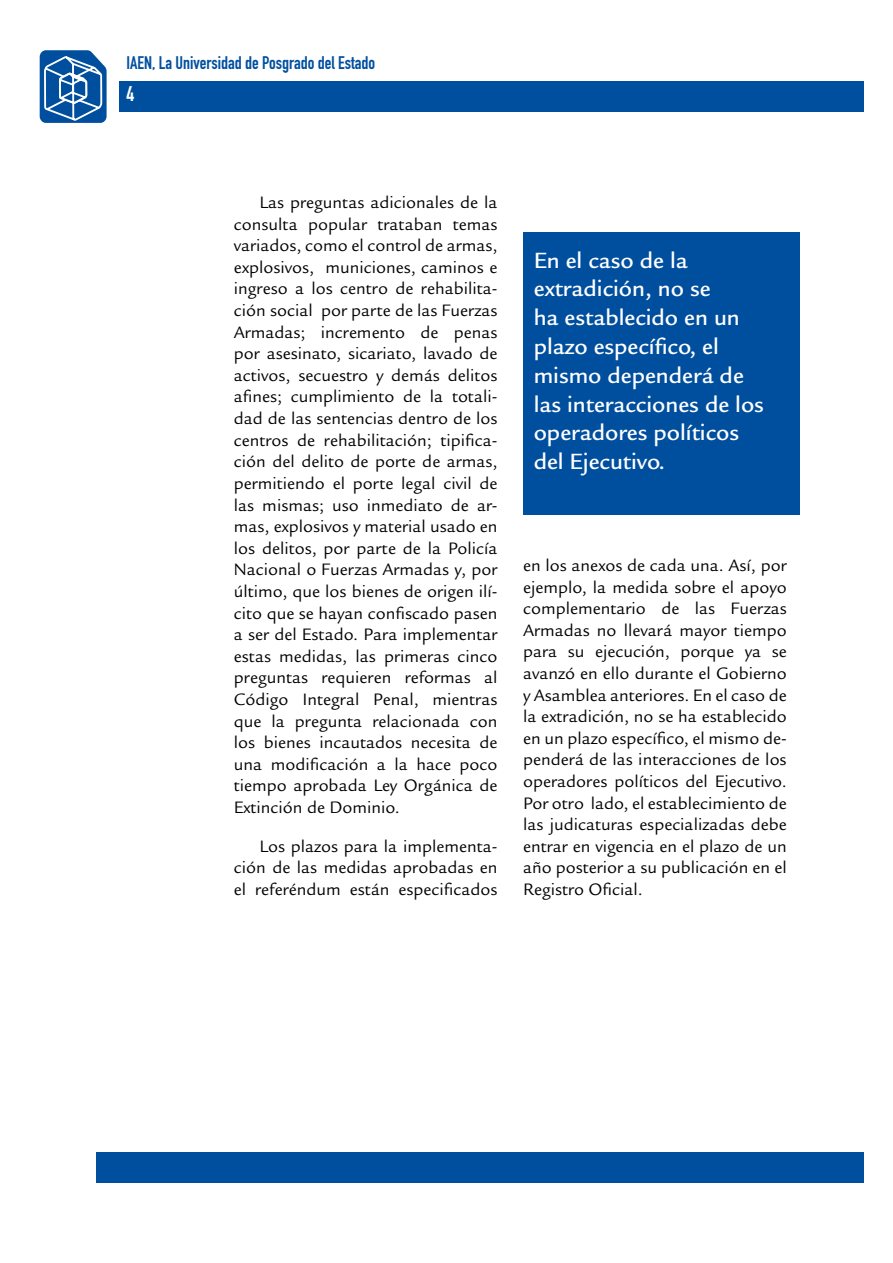
<style>
.page{position:relative;width:893px;height:1263px;background:#fff}
.page>*{position:absolute;margin:0;border:0;box-sizing:border-box;transform-origin:0 0}
.t1{font:500 24px/28.8px "Legacy Sans Std";color:#fff}
.t2{font:21px "DIN Engschrift Std";color:#fff}
.t3{font:18px/21.6px "Legacy Sans Std";color:#000;text-align:justify}
.t4{font:18px "DIN Engschrift Std";color:#004f9f}
</style>
<div class="page">
<div style="left:119px;top:81px;width:745px;height:30px;background:#004f9f"></div>
<div style="left:96px;top:1152px;width:768px;height:30px;background:#004f9f"></div>
<svg style="left:40px;top:50px;width:67px;height:73px"></svg>
<div style="left:523px;top:232px;width:277px;height:282px;background:#004f9f"></div>
<p class="t4" style="left:126px;top:52px;width:250px">IAEN, La Universidad de Posgrado del Estado</p>
<p class="t2" style="left:126px;top:81px;width:9px">4</p>
<p class="t3" style="left:234px;top:192px;width:265px;text-indent:26px">Las preguntas adicionales de la consulta popular trataban temas variados, como el control de armas, explosivos, municiones, caminos e ingreso a los centro de rehabilita&shy;ción social por parte de las Fuerzas Armadas; incremento de penas por asesinato, sicariato, lavado de activos, secuestro y demás delitos afines; cumplimiento de la totali&shy;dad de las sentencias dentro de los centros de rehabilitación; tipifica&shy;ción del delito de porte de armas, permitiendo el porte legal civil de las mismas; uso inmediato de ar&shy;mas, explosivos y material usado en los delitos, por parte de la Policía Nacional o Fuerzas Armadas y, por último, que los bienes de origen ilí&shy;cito que se hayan confiscado pasen a ser del Estado. Para implementar estas medidas, las primeras cinco preguntas requieren reformas al Código Integral Penal, mientras que la pregunta relacionada con los bienes incautados necesita de una modificación a la hace poco tiempo aprobada Ley Orgánica de Extinción de Dominio.</p>
<p class="t3" style="left:234px;top:835px;width:265px;text-indent:26px">Los plazos para la implementa&shy;ción de las medidas aprobadas en el referéndum están especificados</p>
<h1 class="t1" style="left:534px;top:246px;width:232px">En el caso de la extradición, no se<br>ha establecido en un plazo específico, el mismo dependerá de las interacciones de los operadores políticos del Ejecutivo.</h1>
<p class="t3" style="left:523px;top:555px;width:265px">en los anexos de cada una. Así, por ejemplo, la medida sobre el apoyo complementario de las Fuerzas Armadas no llevará mayor tiempo para su ejecución, porque ya se avanzó en ello durante el Gobierno y Asamblea anteriores. En el caso de la extradición, no se ha establecido en un plazo específico, el mismo de&shy;penderá de las interacciones de los operadores políticos del Ejecutivo.<br>Por otro lado, el establecimiento de las judicaturas especializadas debe entrar en vigencia en el plazo de un año posterior a su publicación en el Registro Oficial.</p>
</div>
